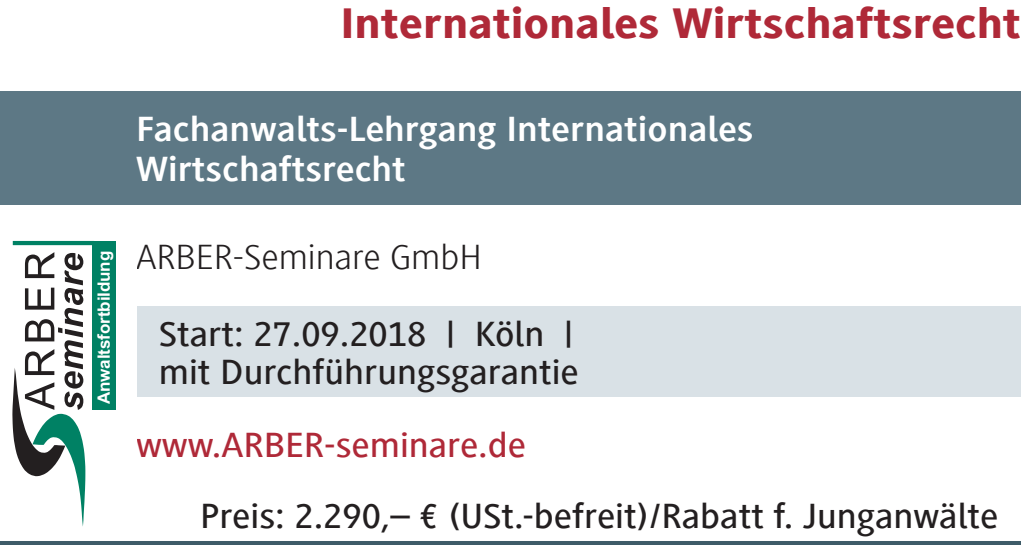
<style>
.page{position:relative;width:1021px;height:545px;background:#fff}
.page>*{position:absolute;margin:0;border:0;box-sizing:border-box;transform-origin:0 0}
.t1{font:800 44px "Generis Sans Com";color:#af2938;scale:1.08 1}
.t2{font:500 36px/38px "Generis Sans Com";color:#231f20;scale:1.08 1}
.t3{font:700 36px/40px "Generis Sans Com";color:#fff;scale:1.08 1}
.t4{font:500 36px "Generis Sans Com";color:#af2938;scale:1.08 1}
.t5{font:300 36px "Generis Sans Com";color:#231f20;scale:1.08 1}
.t6{font:700 16.8px "Arial";letter-spacing:-.005em;color:#fff}
</style>
<div class="page">
<div style="left:0;top:91px;width:1020px;height:113px;background:#5d7885"></div>
<div style="left:136px;top:306px;width:884px;height:91px;background:#d9e1e6"></div>
<hr style="left:0;top:541px;width:1020px;height:3px;background:#3e5b68">
<hr style="left:13px;top:241px;width:81px;height:4px;background:#008164">
<svg style="left:12px;top:252px;width:73px;height:274px"></svg>
<div style="left:92px;top:241px;width:23px;height:168px;background:#008164"></div>
<p class="t1" style="left:340px;top:-1px;width:631px">Internationales Wirtschaftsrecht</p>
<p class="t3" style="left:136px;top:109px;width:573px">Fachanwalts-Lehrgang Internationales<br>Wirtschaftsrecht</p>
<p class="t6" style="left:93px;top:404px;width:155px;rotate:-90deg">Anwaltsfortbildung</p>
<p class="t5" style="left:136px;top:237px;width:321px">ARBER-Seminare GmbH</p>
<p class="t2" style="left:159px;top:315px;width:390px">Start: 27.09.2018 | Köln | mit Durchführungsgarantie</p>
<p class="t4" style="left:136px;top:425px;width:362px">www.ARBER-seminare.de</p>
<p class="t2" style="left:200px;top:497px;width:740px">Preis: 2.290,– € (USt.-befreit)/Rabatt f. Junganwälte</p>
</div>
